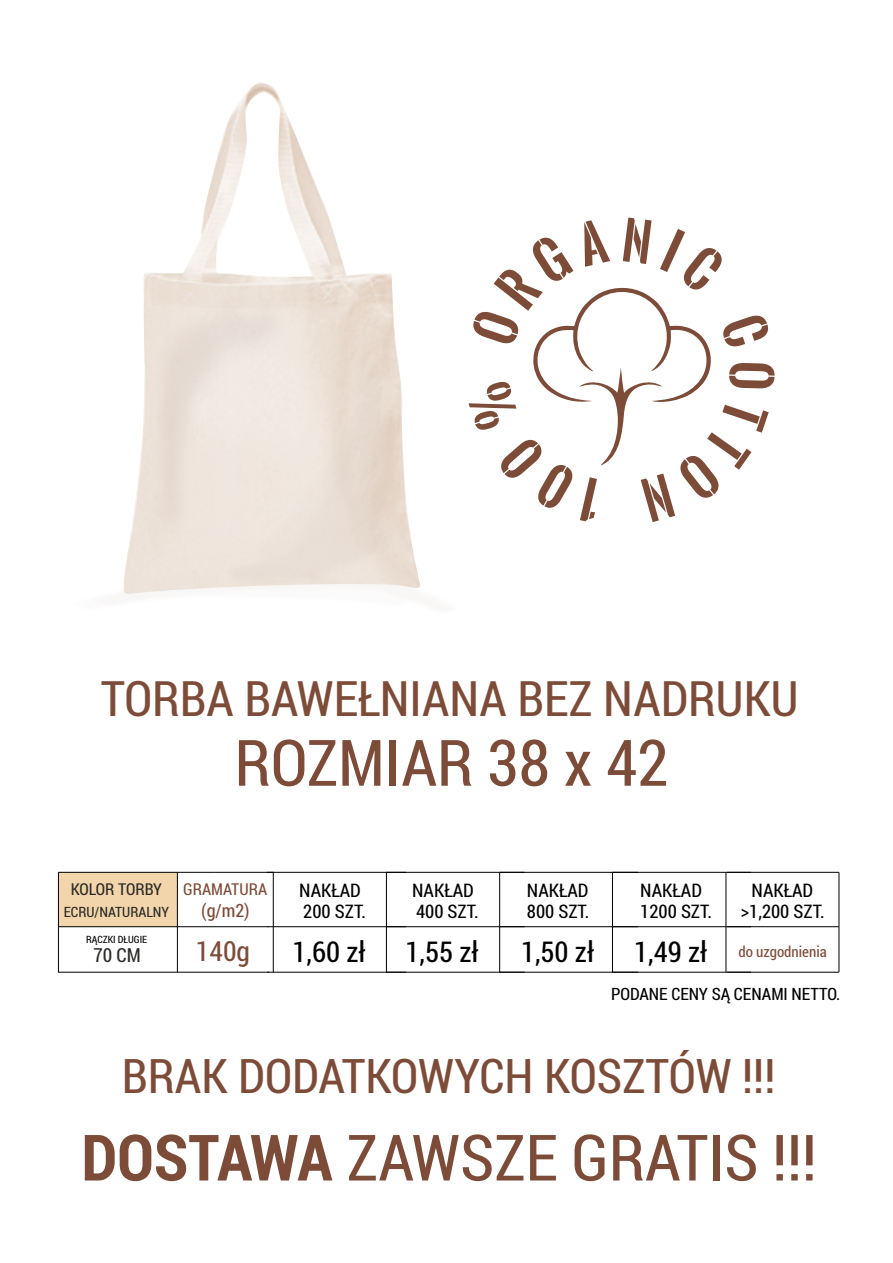
<style>
.page{position:relative;width:893px;height:1263px;background:#fff}
.page>*{position:absolute;margin:0;border:0;box-sizing:border-box;transform-origin:0 0}
.t1{font:64.2px "Roboto Condensed";color:#7d4c39}
.t2{font:63.9px "Roboto Condensed";color:#7d4c39}
.t3{font:48.9px "Roboto Condensed";color:#7d4c39}
.t4{font:47.7px "Roboto Condensed";color:#7d4c39}
.t5{font:28.65px "Roboto Condensed";color:#000}
.t6{font:27.75px "Roboto Condensed";color:#7d4c39}
.t7{font:19.35px "Roboto Condensed";color:#2b2a29}
.t8{font:18.75px/20.7px "Roboto Condensed";color:#000}
.t9{font:18.3px "Roboto Condensed";color:#7d4c39}
.t10{font:16.95px "Roboto Condensed";color:#000}
.t11{font:16.35px "Roboto Condensed";letter-spacing:-.005em;color:#2b2a29}
.t12{font:16.35px "Roboto Condensed";color:#7d4c39}
.t13{font:15px "Roboto Condensed";color:#7d4c39}
.t14{font:14.25px "Roboto Condensed";color:#2b2a29}
.t15{font:10.05px "Roboto Condensed";color:#000}
.s1{font-weight:700}
</style>
<div class="page">
<img style="left:123px;top:82px;width:297px;height:512px">
<img style="left:180px;top:282px;width:20px;height:2px">
<img style="left:316px;top:284px;width:23px;height:19px">
<img style="left:179px;top:284px;width:22px;height:14px">
<img style="left:318px;top:282px;width:19px;height:23px">
<div style="left:149px;top:298px;width:136px;height:238px;background:#ebe0d6"></div>
<img style="left:184px;top:316px;width:84px;height:258px">
<img style="left:229px;top:352px;width:165px;height:232px">
<svg style="left:469px;top:218px;width:306px;height:304px"></svg>
<div style="left:58px;top:872px;width:119px;height:55px;background:#f2d5aa"></div>
<hr style="left:214px;top:872px;width:60px;height:1px;background:#000">
<hr style="left:267px;top:872px;width:139px;height:1px;background:#000">
<hr style="left:499px;top:872px;width:139px;height:1px;background:#000">
<hr style="left:612px;top:872px;width:139px;height:1px;background:#000">
<hr style="left:386px;top:872px;width:139px;height:1px;background:#000">
<hr style="left:727px;top:872px;width:112px;height:1px;background:#000">
<hr style="left:58px;top:872px;width:156px;height:1px;background:#000">
<hr style="left:208px;top:926px;width:60px;height:1px;background:#000">
<hr style="left:267px;top:926px;width:139px;height:1px;background:#000">
<hr style="left:499px;top:926px;width:139px;height:1px;background:#000">
<hr style="left:612px;top:926px;width:139px;height:1px;background:#000">
<hr style="left:386px;top:926px;width:139px;height:1px;background:#000">
<hr style="left:727px;top:926px;width:112px;height:1px;background:#000">
<hr style="left:58px;top:926px;width:150px;height:1px;background:#000">
<hr style="left:208px;top:972px;width:61px;height:1px;background:#000">
<hr style="left:267px;top:972px;width:139px;height:1px;background:#000">
<hr style="left:499px;top:972px;width:139px;height:1px;background:#000">
<hr style="left:612px;top:972px;width:139px;height:1px;background:#000">
<hr style="left:386px;top:972px;width:139px;height:1px;background:#000">
<hr style="left:727px;top:972px;width:112px;height:1px;background:#000">
<hr style="left:58px;top:972px;width:150px;height:1px;background:#000">
<hr style="left:177px;top:872px;width:1px;height:55px;background:#000">
<hr style="left:177px;top:927px;width:1px;height:45px;background:#000">
<hr style="left:273px;top:872px;width:1px;height:55px;background:#000">
<hr style="left:273px;top:927px;width:1px;height:45px;background:#000">
<hr style="left:386px;top:872px;width:1px;height:55px;background:#000">
<hr style="left:386px;top:927px;width:1px;height:45px;background:#000">
<hr style="left:726px;top:872px;width:1px;height:55px;background:#000">
<hr style="left:58px;top:872px;width:1px;height:55px;background:#000">
<hr style="left:499px;top:872px;width:1px;height:55px;background:#000">
<hr style="left:612px;top:872px;width:1px;height:55px;background:#000">
<hr style="left:726px;top:927px;width:1px;height:45px;background:#000">
<hr style="left:58px;top:926px;width:1px;height:46px;background:#000">
<hr style="left:499px;top:927px;width:1px;height:45px;background:#000">
<hr style="left:612px;top:927px;width:1px;height:45px;background:#000">
<hr style="left:839px;top:872px;width:1px;height:55px;background:#000">
<hr style="left:839px;top:927px;width:1px;height:45px;background:#000">
<h3 class="t3" style="left:101px;top:665px;width:699px">TORBA BAWEŁNIANA BEZ NADRUKU</h3>
<h1 class="t1" style="left:234px;top:718px;width:436px">ROZMIAR 38 x 42</h1>
<p class="t11" style="left:71px;top:878px;width:93px">KOLOR TORBY</p>
<p class="t14" style="left:64px;top:902px;width:107px">ECRU/NATURALNY</p>
<p class="t12" style="left:183px;top:878px;width:85px">GRAMATURA</p>
<p class="t9" style="left:201px;top:898px;width:50px">(g/m2)</p>
<p class="t8" style="left:299px;top:879px;width:68px">NAKŁAD<br>200 SZT.</p>
<p class="t8" style="left:412px;top:879px;width:63px">NAKŁAD</p>
<p class="t8" style="left:527px;top:879px;width:63px">NAKŁAD</p>
<p class="t8" style="left:640px;top:879px;width:63px">NAKŁAD</p>
<p class="t8" style="left:416px;top:900px;width:64px">400 SZT.</p>
<p class="t8" style="left:527px;top:900px;width:64px">800 SZT.</p>
<p class="t8" style="left:640px;top:900px;width:73px">1200 SZT.</p>
<p class="t8" style="left:741px;top:879px;width:85px;text-align:center">NAKŁAD &gt;1,200 SZT.</p>
<p class="t15" style="left:86px;top:933px;width:63px">RĄCZKI DŁUGIE</p>
<p class="t7" style="left:93px;top:942px;width:49px">70 CM</p>
<h3 class="t5" style="left:292px;top:932px;width:75px">1,60 zł</h3>
<h3 class="t5" style="left:405px;top:932px;width:74px">1,55 zł</h3>
<h3 class="t5" style="left:521px;top:932px;width:75px">1,50 zł</h3>
<h3 class="t5" style="left:634px;top:932px;width:74px">1,49 zł</h3>
<h3 class="t6" style="left:196px;top:932px;width:56px">140g</h3>
<p class="t13" style="left:738px;top:941px;width:90px">do uzgodnienia</p>
<p class="t10" style="left:611px;top:982px;width:231px">PODANE CENY SĄ CENAMI NETTO.</p>
<h3 class="t4" style="left:122px;top:1043px;width:655px">BRAK DODATKOWYCH KOSZTÓW !!!</h3>
<h2 class="t2" style="left:81px;top:1113px;width:737px"><span class="s1">DOSTAWA</span> ZAWSZE GRATIS !!!</h2>
</div>
